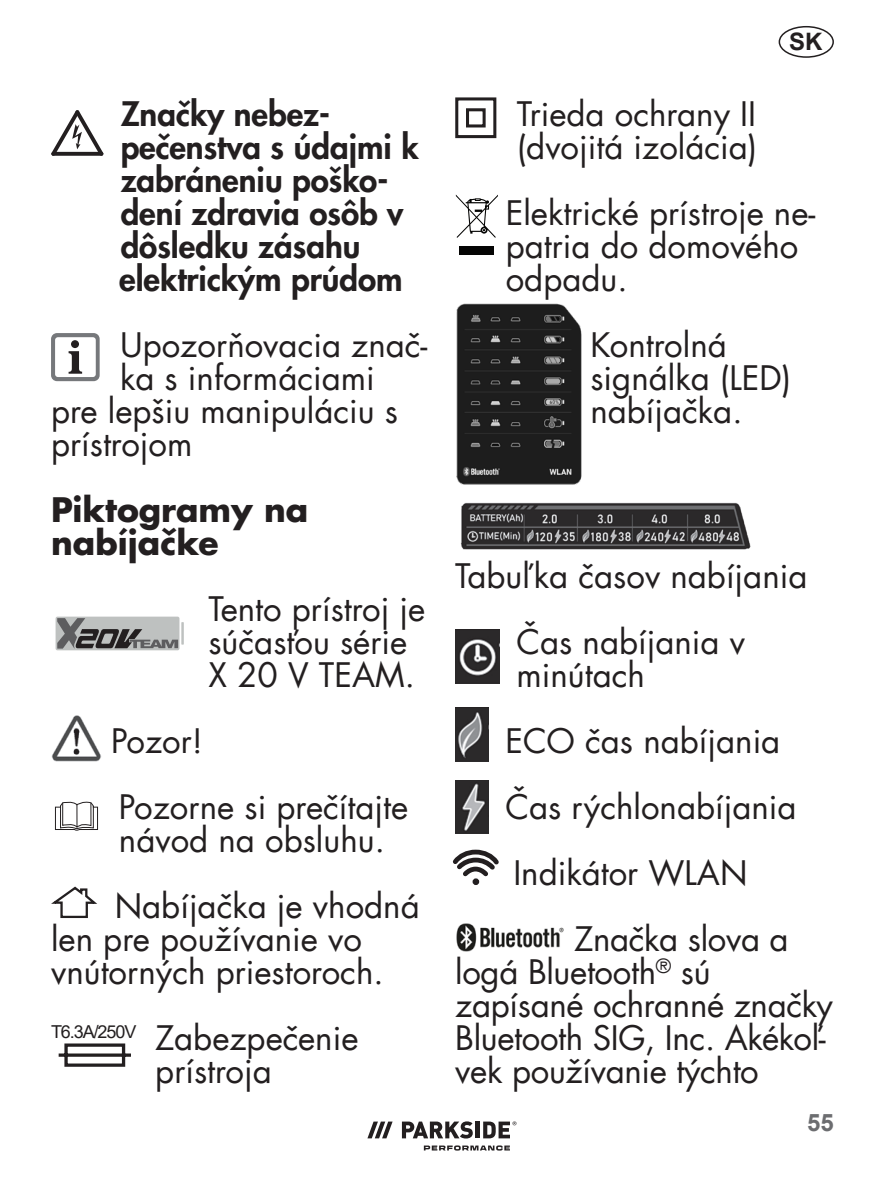
<style>
.page{position:relative;width:885px;height:1187px;background:#fff}
.page>*{position:absolute;margin:0;border:0;box-sizing:border-box;transform-origin:0 0}
.Fließtext_D{font:33px/33px "Futura Com";color:#231f20}
.Fließtext_fett_D{font:800 33px/33px "Futura Com";color:#231f20}
.Überschrift_2_D{font:700 33px/33px "Futura Com";color:#231f20}
.t1{font:700 24px "Arial";color:#231f20}
.t2{font:700 24px "Arial";color:#6c6d70}
.t3{font:17.7px "Arial";letter-spacing:-.06em;color:#231f20}
</style>
<div class="page">
<div style="left:778px;top:26px;width:55px;height:32px;border:2px solid #231f20;border-radius:50%"></div>
<svg style="left:367px;top:1121px;width:25px;height:17px"></svg>
<svg style="left:402px;top:1121px;width:70px;height:17px"></svg>
<hr style="left:475px;top:1121px;width:4px;height:17px;background:#231f20">
<svg style="left:483px;top:1121px;width:33px;height:17px"></svg>
<svg style="left:424px;top:1145px;width:86px;height:5px"></svg>
<svg style="left:51px;top:110px;width:53px;height:46px"></svg>
<svg style="left:51px;top:333px;width:49px;height:48px"></svg>
<div style="left:71px;top:340px;width:8px;height:8px;background:#231f20;border-radius:50%"></div>
<svg style="left:55px;top:616px;width:129px;height:35px;background:#979898"></svg>
<img style="left:51px;top:715px;width:50px;height:46px">
<svg style="left:55px;top:801px;width:43px;height:30px"></svg>
<svg style="left:51px;top:886px;width:46px;height:32px"></svg>
<svg style="left:59px;top:1043px;width:72px;height:24px"></svg>
<svg style="left:455px;top:97px;width:42px;height:42px"></svg>
<svg style="left:456px;top:194px;width:41px;height:44px"></svg>
<div style="left:459px;top:246px;width:35px;height:9px;background:#050504"></div>
<img style="left:456px;top:303px;width:126px;height:182px">
<img style="left:461px;top:502px;width:290px;height:48px">
<img style="left:455px;top:629px;width:44px;height:54px">
<img style="left:455px;top:707px;width:33px;height:54px">
<img style="left:455px;top:780px;width:33px;height:53px">
<svg style="left:452px;top:849px;width:47px;height:34px"></svg>
<div style="left:472px;top:878px;width:7px;height:7px;border:3px solid #231f20;border-radius:50%"></div>
<img style="left:456px;top:923px;width:108px;height:28px">
<p class="Fließtext_fett_D" style="left:119px;top:96px;width:301px">Značky nebez&shy;pečenstva s údajmi k zabráneniu poško&shy;dení zdravia osôb v dôsledku zásahu elektrickým prúdom</p>
<p class="Fließtext_D" style="left:120px;top:328px;width:309px">Upozorňovacia znač-</p>
<p class="Fließtext_D" style="left:120px;top:361px;width:256px">ka s informáciami</p>
<p class="Fließtext_D" style="left:51px;top:394px;width:348px">pre lepšiu manipuláciu s</p>
<p class="Fließtext_D" style="left:51px;top:427px;width:143px">prístrojom</p>
<p class="Überschrift_2_D" style="left:51px;top:492px;width:259px">Piktogramy na nabíjačke</p>
<p class="Fließtext_D" style="left:208px;top:592px;width:218px">Tento prístroj je súčasťou série<br>X 20 V TEAM.</p>
<p class="Fließtext_D" style="left:111px;top:724px;width:93px">Pozor!</p>
<p class="Fließtext_D" style="left:119px;top:790px;width:291px">Pozorne si prečítajte návod na obsluhu.</p>
<p class="Fließtext_D" style="left:51px;top:889px;width:370px;text-indent:64px">Nabíjačka je vhodná len pre používanie vo vnútorných priestoroch.</p>
<p class="t3" style="left:51px;top:1019px;width:87px">T6.3A/250V</p>
<p class="Fließtext_D" style="left:155px;top:1021px;width:205px">Zabezpečenie prístroja</p>
<p class="t1" style="left:789px;top:24px;width:35px">SK</p>
<p class="Fließtext_D" style="left:516px;top:97px;width:242px">Trieda ochrany II (dvojitá izolácia)</p>
<p class="Fließtext_D" style="left:505px;top:196px;width:311px">Elektrické prístroje ne&shy;patria do domového odpadu.</p>
<p class="Fließtext_D" style="left:590px;top:328px;width:202px">Kontrolná signálka (LED) nabíjačka.</p>
<p class="Fließtext_D" style="left:455px;top:559px;width:354px">Tabuľka časov nabíjania</p>
<p class="Fließtext_D" style="left:516px;top:625px;width:230px">Čas nabíjania v minútach</p>
<p class="Fließtext_D" style="left:505px;top:724px;width:276px">ECO čas nabíjania</p>
<p class="Fließtext_D" style="left:505px;top:790px;width:292px">Čas rýchlonabíjania</p>
<p class="Fließtext_D" style="left:513px;top:856px;width:236px">Indikátor WLAN</p>
<p class="Fließtext_D" style="left:455px;top:922px;width:379px;text-indent:119px">Značka slova a logá Bluetooth<sup>®</sup> sú zapísané ochranné značky<br>Bluetooth SIG, Inc. Akékoľ&shy;vek používanie týchto</p>
<p class="t2" style="left:807px;top:1105px;width:28px">55</p>
</div>
